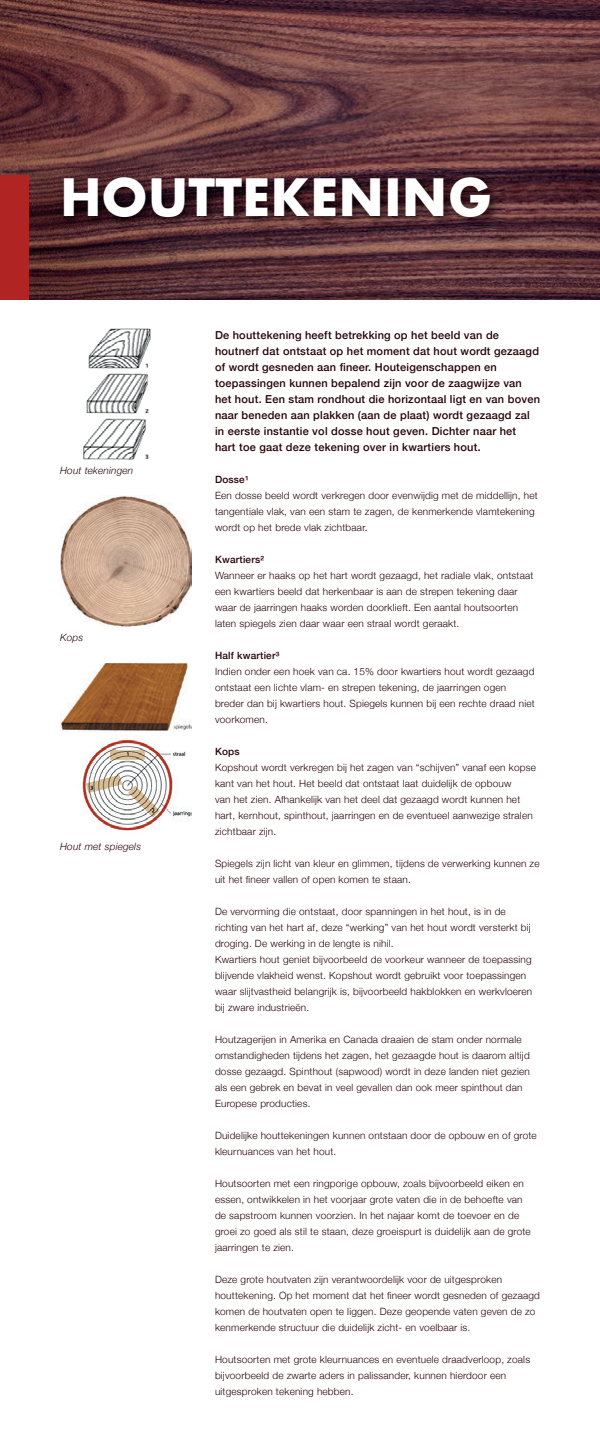
<style>
.page{position:relative;width:600px;height:1436px;background:#fff}
.page>*{position:absolute;margin:0;border:0;box-sizing:border-box;transform-origin:0 0}
.t1{font:700 50px "Futura";color:#fff}
.t2{font:500 11px/16px "Helvetica Neue";letter-spacing:.02em;color:#250306}
.t3{font:300 10px/16px "Helvetica Neue";letter-spacing:.02em;color:#250306}
.t4{font:500 10px "Helvetica Neue";letter-spacing:.02em;color:#250306}
.t5{font:italic 300 10px "Helvetica Neue";letter-spacing:.02em;color:#250306}
</style>
<div class="page">
<img style="left:0;top:0;width:600px;height:300px">
<div style="left:0;top:175px;width:28px;height:125px;background:#b02523"></div>
<img style="left:83px;top:328px;width:68px;height:132px">
<img style="left:60px;top:496px;width:132px;height:131px">
<img style="left:60px;top:663px;width:132px;height:69px">
<img style="left:82px;top:738px;width:110px;height:93px">
<img style="left:55px;top:169px;width:450px;height:64px">
<h1 class="t1" style="left:60px;top:162px;width:434px">HOUTTEKENING</h1>
<p class="t5" style="left:60px;top:462px;width:75px">Hout tekeningen</p>
<p class="t5" style="left:60px;top:629px;width:25px">Kops</p>
<p class="t5" style="left:60px;top:839px;width:83px">Hout met spiegels</p>
<p class="t2" style="left:215px;top:326px;width:327px">De houttekening heeft betrekking op het beeld van de houtnerf dat ontstaat op het moment dat hout wordt gezaagd of wordt gesneden aan fineer. Houteigenschappen en toepassingen kunnen bepalend zijn voor de zaagwijze van het hout. Een stam rondhout die horizontaal ligt en van boven naar beneden aan plakken (aan de plaat) wordt gezaagd zal in eerste instantie vol dosse hout geven. Dichter naar het<br>hart toe gaat deze tekening over in kwartiers hout.</p>
<p class="t4" style="left:215px;top:471px;width:35px">Dosse¹</p>
<p class="t3" style="left:215px;top:486px;width:324px">Een dosse beeld wordt verkregen door evenwijdig met de middellijn, het tangentiale vlak, van een stam te zagen, de kenmerkende vlamtekening wordt op het brede vlak zichtbaar.</p>
<p class="t4" style="left:215px;top:551px;width:51px">Kwartiers²</p>
<p class="t3" style="left:215px;top:566px;width:320px">Wanneer er haaks op het hart wordt gezaagd, het radiale vlak, ontstaat een kwartiers beeld dat herkenbaar is aan de strepen tekening daar waar de jaarringen haaks worden doorklieft. Een aantal houtsoorten laten spiegels zien daar waar een straal wordt geraakt.</p>
<p class="t4" style="left:215px;top:647px;width:66px">Half kwartier³</p>
<p class="t3" style="left:215px;top:662px;width:321px">Indien onder een hoek van ca. 15% door kwartiers hout wordt gezaagd ontstaat een lichte vlam- en strepen tekening, de jaarringen ogen breder dan bij kwartiers hout. Spiegels kunnen bij een rechte draad niet voorkomen.</p>
<p class="t4" style="left:215px;top:743px;width:26px">Kops</p>
<p class="t3" style="left:215px;top:758px;width:322px">Kopshout wordt verkregen bij het zagen van “schijven” vanaf een kopse kant van het hout. Het beeld dat ontstaat laat duidelijk de opbouw<br>van het zien. Afhankelijk van het deel dat gezaagd wordt kunnen het hart, kernhout, spinthout, jaarringen en de eventueel aanwezige stralen zichtbaar zijn.</p>
<p class="t3" style="left:215px;top:854px;width:326px">Spiegels zijn licht van kleur en glimmen, tijdens de verwerking kunnen ze uit het fineer vallen of open komen te staan.</p>
<p class="t3" style="left:215px;top:902px;width:319px">De vervorming die ontstaat, door spanningen in het hout, is in de richting van het hart af, deze “werking” van het hout wordt versterkt bij droging. De werking in de lengte is nihil.<br>Kwartiers hout geniet bijvoorbeeld de voorkeur wanneer de toepassing blijvende vlakheid wenst. Kopshout wordt gebruikt voor toepassingen waar slijtvastheid belangrijk is, bijvoorbeeld hakblokken en werkvloeren bij zware industrieën.</p>
<p class="t3" style="left:215px;top:1030px;width:316px">Houtzagerijen in Amerika en Canada draaien de stam onder normale omstandigheden tijdens het zagen, het gezaagde hout is daarom altijd dosse gezaagd. Spinthout (sapwood) wordt in deze landen niet gezien als een gebrek en bevat in veel gevallen dan ook meer spinthout dan Europese producties.</p>
<p class="t3" style="left:215px;top:1126px;width:323px">Duidelijke houttekeningen kunnen ontstaan door de opbouw en of grote kleurnuances van het hout.</p>
<p class="t3" style="left:215px;top:1174px;width:317px">Houtsoorten met een ringporige opbouw, zoals bijvoorbeeld eiken en essen, ontwikkelen in het voorjaar grote vaten die in de behoefte van de sapstroom kunnen voorzien. In het najaar komt de toevoer en de groei zo goed als stil te staan, deze groeispurt is duidelijk aan de grote jaarringen te zien.</p>
<p class="t3" style="left:215px;top:1270px;width:326px">Deze grote houtvaten zijn verantwoordelijk voor de uitgesproken houttekening. Op het moment dat het fineer wordt gesneden of gezaagd komen de houtvaten open te liggen. Deze geopende vaten geven de zo kenmerkende structuur die duidelijk zicht- en voelbaar is.</p>
<p class="t3" style="left:215px;top:1350px;width:317px">Houtsoorten met grote kleurnuances en eventuele draadverloop, zoals bijvoorbeeld de zwarte aders in palissander, kunnen hierdoor een uitgesproken tekening hebben.</p>
</div>
